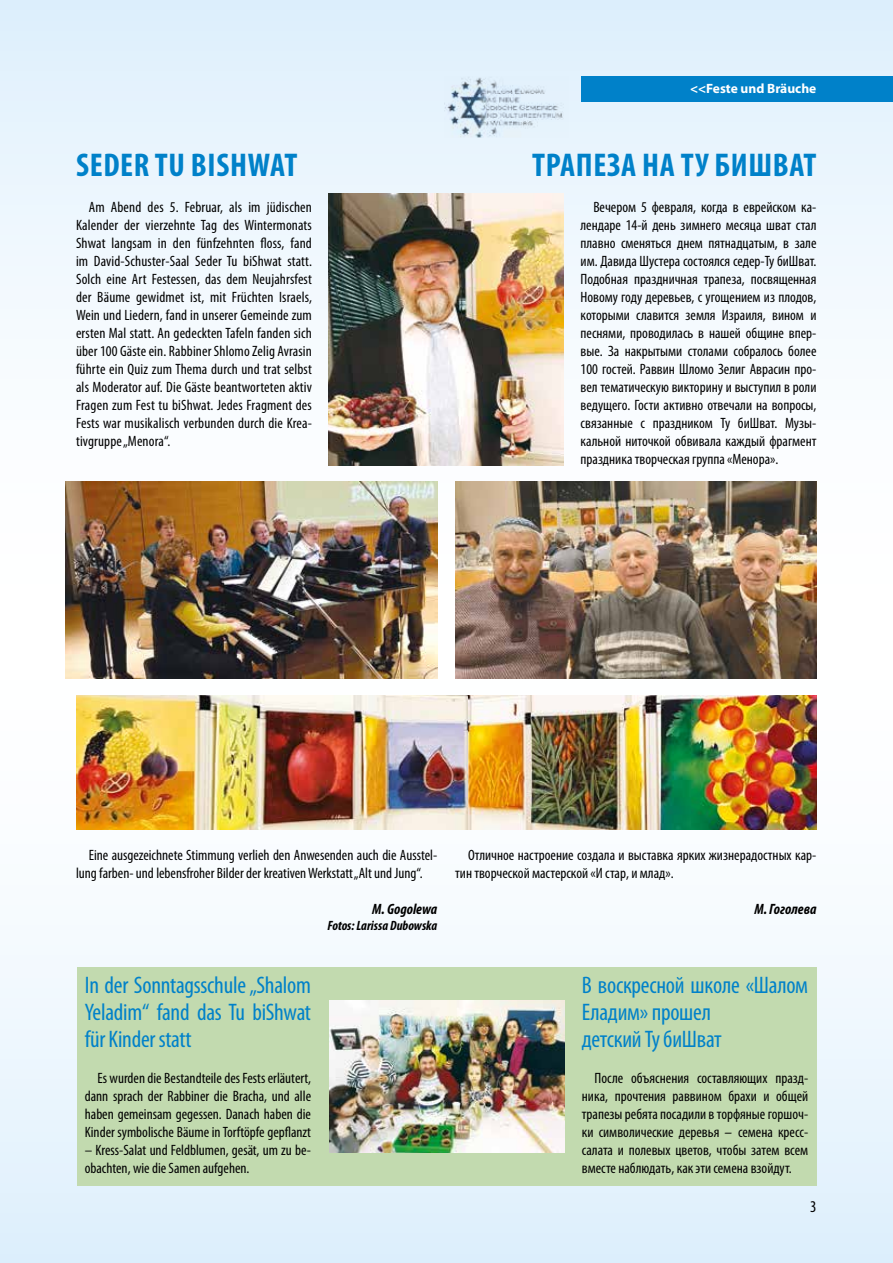
<style>
.page{position:relative;width:893px;height:1263px;background:#fff}
.page>*{position:absolute;margin:0;border:0;box-sizing:border-box;transform-origin:0 0}
.t1{font:700 condensed 33px "Myriad Pro";letter-spacing:.02em;color:#0081c9}
.t2{font:condensed 24px/27px "Myriad Pro";letter-spacing:-.01em;color:#0081c9;text-align:justify}
.t3{font:condensed 16.5px "Myriad Pro";color:#000}
.t4{font:condensed 15px/18px "Myriad Pro";color:#000;text-align:justify}
.t5{font:italic 700 condensed 15px "Myriad Pro";color:#000}
.t6{font:italic 700 condensed 13.5px "Myriad Pro";color:#000}
.t7{font:700 13.5px "Myriad Pro";color:#fff}
.s1{font-style:italic;font-stretch:normal}
</style>
<div class="page">
<div style="left:0;top:631px;width:893px;height:632px;background:linear-gradient(to bottom,#fffefb,#e0f1fd)"></div>
<div style="left:0;top:0;width:893px;height:631px;background:linear-gradient(to bottom,#dff0fd,#fffffe)"></div>
<div style="left:582px;top:77px;width:311px;height:25px;background:#0081c9"></div>
<img style="left:329px;top:194px;width:235px;height:271px">
<img style="left:444px;top:76px;width:125px;height:62px">
<img style="left:455px;top:482px;width:361px;height:197px">
<img style="left:77px;top:695px;width:739px;height:134px">
<img style="left:65px;top:482px;width:372px;height:197px">
<div style="left:77px;top:967px;width:740px;height:218px;background:#c2daaf"></div>
<img style="left:329px;top:1001px;width:235px;height:151px">
<h1 class="t1" style="left:76px;top:144px;width:223px">SEDER TU BISHWAT</h1>
<p class="t4" style="left:76px;top:198px;width:237px;text-indent:13px">Am Abend des 5. Februar, als im jüdischen Kalender der vierzehnte Tag des Wintermonats Shwat langsam in den fünfzehnten floss, fand im David-Schuster-Saal Seder Tu biShwat statt.<br>Solch eine Art Festessen, das dem Neujahrsfest der Bäume gewidmet ist, mit Früchten Israels, Wein und Liedern, fand in unserer Gemeinde zum ersten Mal statt. An gedeckten Tafeln fanden sich über 100 Gäste ein. Rabbiner Shlomo Zelig Avrasin führte ein Quiz zum Thema durch und trat selbst als Moderator auf. Die Gäste beantworteten aktiv Fragen zum Fest tu biShwat. Jedes Fragment des Fests war musikalisch verbunden durch die Krea&shy;tivgruppe „Menora“.</p>
<p class="t7" style="left:690px;top:80px;width:128px">&lt;&lt;Feste und Bräuche</p>
<h1 class="t1" style="left:532px;top:144px;width:286px">ТРАПЕЗА НА ТУ БИШВАТ</h1>
<p class="t4" style="left:581px;top:198px;width:237px;text-indent:13px">Вечером 5 февраля, когда в еврейском ка&shy;лендаре 14-й день зимнего месяца шват стал плавно сменяться днем пятнадцатым, в зале им. Давида Шустера состоялся седер-Ту биШват.<br>Подобная праздничная трапеза, посвященная Новому году деревьев, с угощением из плодов, которыми славится земля Израиля, вином и песнями, проводилась в нашей общине впер&shy;вые. За накрытыми столами собралось более 100 гостей. Раввин Шломо Зелиг Аврасин про&shy;вел тематическую викторину и выступил в роли ведущего. Гости активно отвечали на вопросы, связанные с праздником Ту биШват. Музы&shy;кальной ниточкой обвивала каждый фрагмент праздника творческая группа «Менора».</p>
<p class="t4" style="left:76px;top:846px;width:363px;text-indent:13px">Eine ausgezeichnete Stimmung verlieh den Anwesenden auch die Ausstel&shy;lung farben- und lebensfroher Bilder der kreativen Werkstatt „Alt und Jung“.</p>
<p class="t5" style="left:372px;top:899px;width:67px">M. Gogolewa</p>
<p class="t6" style="left:327px;top:917px;width:111px">Fotos: Larissa Dubowska</p>
<p class="t4" style="left:455px;top:846px;width:363px;text-indent:13px">Отличное настроение создала и выставка ярких жизнерадостных кар&shy;тин творческой мастерской «И стар, и млад».</p>
<p class="t5" style="left:754px;top:899px;width:64px">М. Гоголева</p>
<h2 class="t2" style="left:85px;top:971px;width:228px">In der Sonntagsschule „Shalom Yeladim“ fand das Tu biShwat für Kinder statt</h2>
<p class="t4" style="left:85px;top:1069px;width:228px;text-indent:13px">Es wurden die Bestandteile des Fests erläutert, dann sprach der Rabbiner die Bracha, und alle haben gemeinsam gegessen. Danach haben die Kinder symbolische Bäume in Torftöpfe gepflanzt</p>
<p class="t4" style="left:85px;top:1141px;width:228px">– Kress-Salat und Feldblumen, gesät, um zu be&shy;obachten, wie die Samen aufgehen.</p>
<h2 class="t2" style="left:582px;top:971px;width:228px;text-align:left">В воскресной школе «Шалом<br>Еладим» прошел<br>детский Ту биШват</h2>
<p class="t4" style="left:582px;top:1069px;width:228px;text-indent:13px">После объяснения составляющих празд&shy;ника, прочтения раввином брахи и общей трапезы ребята посадили в торфяные горшоч&shy;ки символические деревья <span class="s1">–</span> семена кресс&shy;салата и полевых цветов, чтобы затем всем вместе наблюдать, как эти семена взойдут.</p>
<p class="t3" style="left:810px;top:1196px;width:8px">3</p>
</div>
